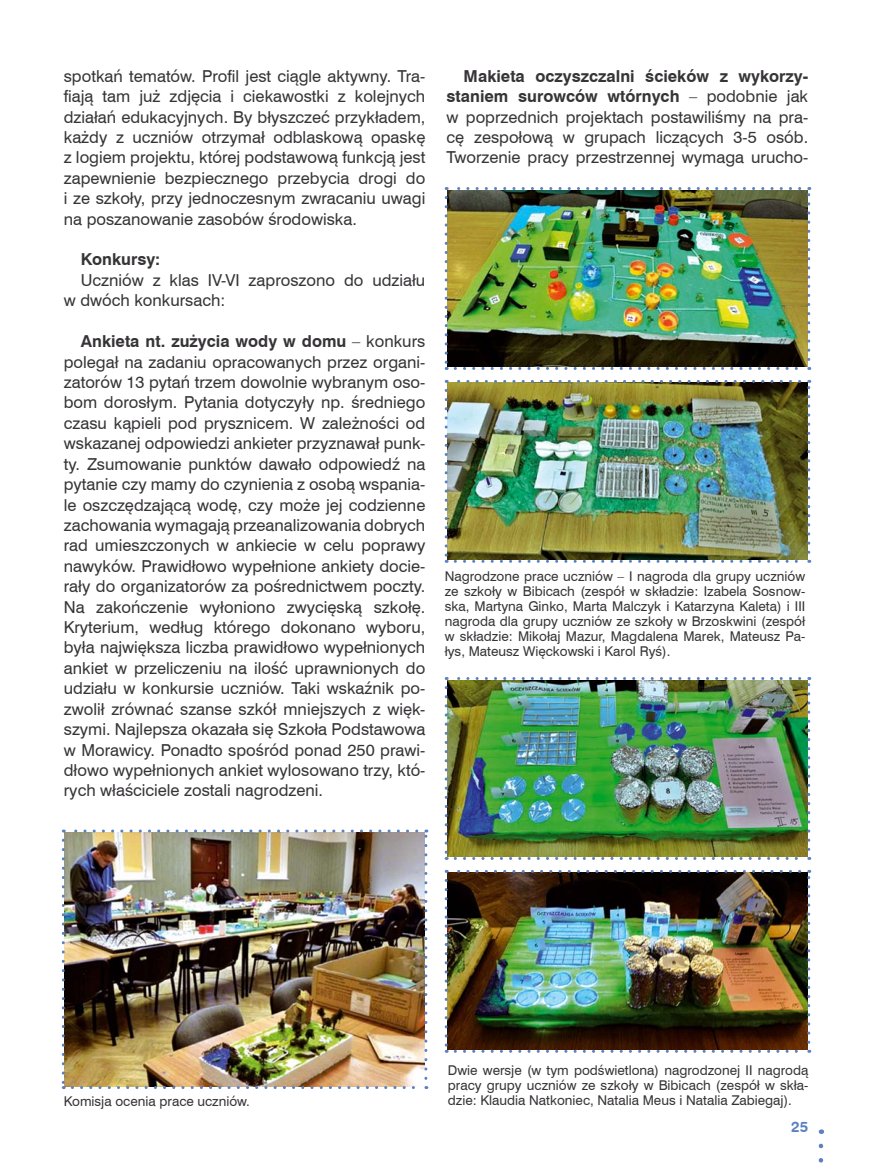
<style>
.page{position:relative;width:872px;height:1170px;background:#fff}
.page>*{position:absolute;margin:0;border:0;box-sizing:border-box;transform-origin:0 0}
.t1{font:16.5px/20.4px "Swiss 721 l 2";color:#373437;text-align:justify}
.t2{font:700 16.5px/20.4px "Swiss 721 L2";color:#373437;text-align:right}
.t3{font:15px "Swiss 721 L2 Bold Rounded";color:#5b81c1}
.t4{font:13.5px/15px "Swiss 721 l 2";color:#373437;text-align:justify}
.s1{font-family:"Swiss 721 l 2";font-weight:400}
</style>
<div class="page">
<svg style="left:818px;top:1145px;width:5px;height:18px"></svg>
<img style="left:65px;top:832px;width:359px;height:253px">
<svg style="left:62px;top:840px;width:3px;height:248px"></svg>
<svg style="left:72px;top:1085px;width:355px;height:3px"></svg>
<svg style="left:424px;top:829px;width:3px;height:249px"></svg>
<svg style="left:63px;top:829px;width:354px;height:3px"></svg>
<img style="left:448px;top:190px;width:359px;height:177px">
<svg style="left:445px;top:197px;width:3px;height:173px"></svg>
<svg style="left:455px;top:367px;width:354px;height:3px"></svg>
<svg style="left:807px;top:187px;width:3px;height:172px"></svg>
<svg style="left:446px;top:187px;width:353px;height:3px"></svg>
<img style="left:448px;top:680px;width:359px;height:176px">
<svg style="left:445px;top:687px;width:3px;height:172px"></svg>
<svg style="left:455px;top:856px;width:354px;height:3px"></svg>
<svg style="left:807px;top:677px;width:3px;height:172px"></svg>
<svg style="left:446px;top:677px;width:353px;height:3px"></svg>
<img style="left:448px;top:383px;width:359px;height:176px">
<svg style="left:445px;top:390px;width:3px;height:172px"></svg>
<svg style="left:455px;top:559px;width:354px;height:3px"></svg>
<svg style="left:807px;top:380px;width:3px;height:172px"></svg>
<svg style="left:446px;top:380px;width:353px;height:3px"></svg>
<img style="left:448px;top:872px;width:359px;height:177px">
<svg style="left:445px;top:880px;width:3px;height:172px"></svg>
<svg style="left:455px;top:1049px;width:354px;height:3px"></svg>
<svg style="left:807px;top:869px;width:3px;height:173px"></svg>
<svg style="left:446px;top:869px;width:353px;height:3px"></svg>
<p class="t1" style="left:64px;top:65px;width:363px">spotkań tematów. Profil jest ciągle aktywny. Tra&shy;fiają tam już zdjęcia i ciekawostki z kolejnych działań edukacyjnych. By błyszczeć przykładem, każdy z uczniów otrzymał odblaskową opaskę z logiem projektu, której podstawową funkcją jest zapewnienie bezpiecznego przebycia drogi do i ze szkoły, przy jednoczesnym zwracaniu uwagi na poszanowanie zasobów środowiska.</p>
<p class="t2" style="left:81px;top:249px;width:81px">Konkursy:</p>
<p class="t1" style="left:64px;top:269px;width:363px;text-indent:17px">Uczniów z klas IV-VI zaproszono do udziału w dwóch konkursach:</p>
<p class="t2" style="left:81px;top:330px;width:346px">Ankieta nt. zużycia wody w domu <span class="s1">– konkurs</span></p>
<p class="t1" style="left:64px;top:351px;width:363px">polegał na zadaniu opracowanych przez organi&shy;zatorów 13 pytań trzem dowolnie wybranym oso&shy;bom dorosłym. Pytania dotyczyły np. średniego czasu kąpieli pod prysznicem. W zależności od wskazanej odpowiedzi ankieter przyznawał punk&shy;ty. Zsumowanie punktów dawało odpowiedź na pytanie czy mamy do czynienia z osobą wspania&shy;le oszczędzającą wodę, czy może jej codzienne zachowania wymagają przeanalizowania dobrych rad umieszczonych w ankiecie w celu poprawy nawyków. Prawidłowo wypełnione ankiety docie&shy;rały do organizatorów za pośrednictwem poczty.<br>Na zakończenie wyłoniono zwycięską szkołę.<br>Kryterium, według którego dokonano wyboru, była największa liczba prawidłowo wypełnionych ankiet w przeliczeniu na ilość uprawnionych do udziału w konkursie uczniów. Taki wskaźnik po&shy;zwolił zrównać szanse szkół mniejszych z więk&shy;szymi. Najlepsza okazała się Szkoła Podstawowa w Morawicy. Ponadto spośród ponad 250 prawi&shy;dłowo wypełnionych ankiet wylosowano trzy, któ&shy;rych właściciele zostali nagrodzeni.</p>
<p class="t2" style="left:446px;top:65px;width:363px">Makieta oczyszczalni ścieków z wykorzy&shy;staniem surowców wtórnych <span class="s1">– podobnie jak</span></p>
<p class="t1" style="left:446px;top:106px;width:363px">w poprzednich projektach postawiliśmy na pra&shy;cę zespołową w grupach liczących 3-5 osób.<br>Tworzenie pracy przestrzennej wymaga urucho-</p>
<p class="t4" style="left:445px;top:568px;width:362px">Nagrodzone prace uczniów – I nagroda dla grupy uczniów ze szkoły w Bibicach (zespół w składzie: Izabela Sosnow&shy;ska, Martyna Ginko, Marta Malczyk i Katarzyna Kaleta) i III nagroda dla grupy uczniów ze szkoły w Brzoskwini (zespół w składzie: Mikołaj Mazur, Magdalena Marek, Mateusz Pa&shy;łys, Mateusz Więckowski i Karol Ryś).</p>
<p class="t4" style="left:64px;top:1093px;width:188px">Komisja ocenia prace uczniów.</p>
<p class="t4" style="left:448px;top:1062px;width:362px">Dwie wersje (w tym podświetlona) nagrodzonej II nagrodą pracy grupy uczniów ze szkoły w Bibicach (zespół w skła&shy;dzie: Klaudia Natkoniec, Natalia Meus i Natalia Zabiegaj).</p>
<p class="t3" style="left:791px;top:1116px;width:19px">25</p>
</div>
